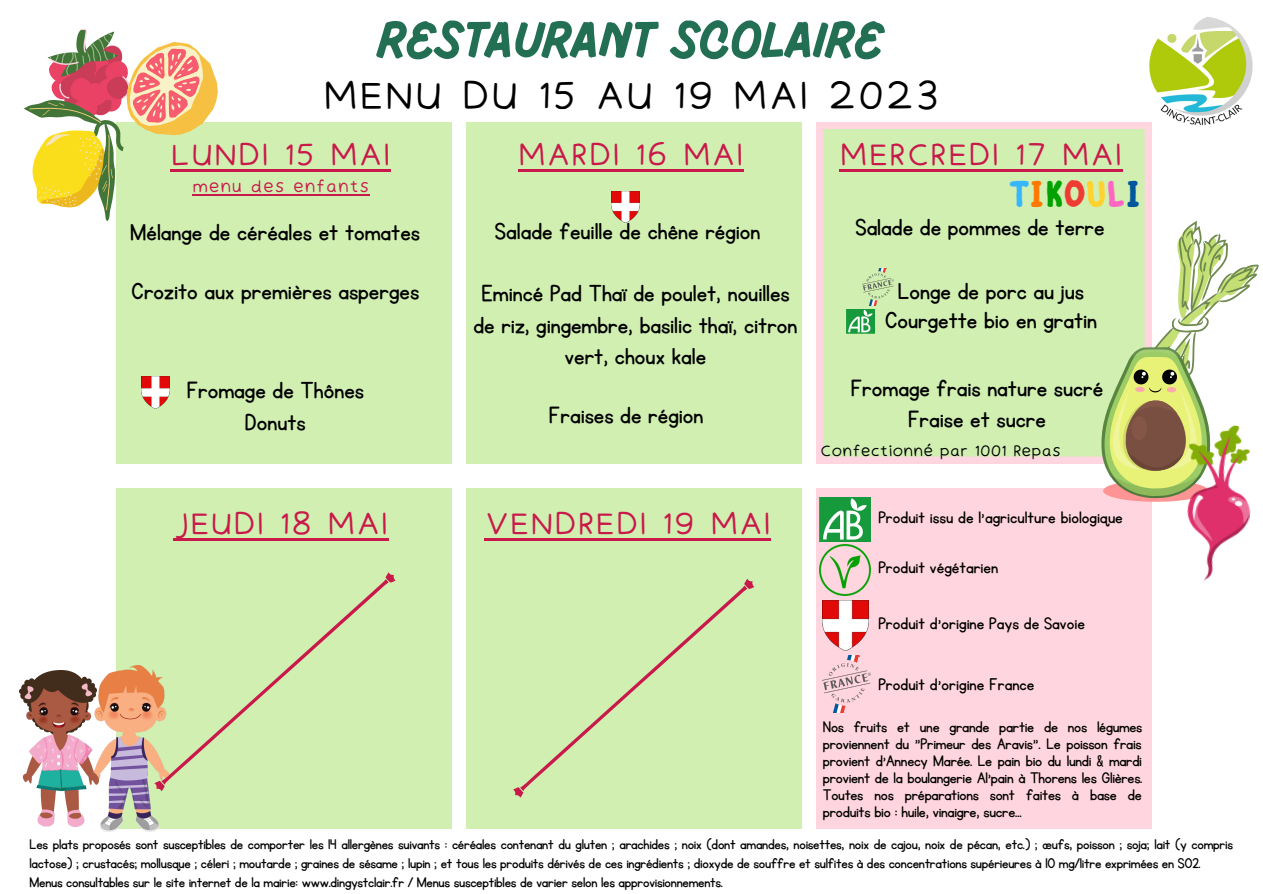
<style>
.page{position:relative;width:1263px;height:894px;background:#fff}
.page>*{position:absolute;margin:0;border:0;box-sizing:border-box;transform-origin:0 0}
.t1{font:700 52.5px "Pluma";color:#226f54}
.t2{font:37.5px "Irene Florentina";color:#000}
.t3{font:700 37.35px "Childos Arabic";letter-spacing:.005em;color:#38b6ff}
.t4{font:30px "Irene Florentina";color:#c9184a}
.t5{font:27px/31.5px "KG Primary Penmanship";color:#000;text-align:center}
.t6{font:19.5px "KG Primary Penmanship";color:#000}
.t7{font:18px/16.8px "KG Primary Penmanship";letter-spacing:-.015em;color:#000;text-align:justify}
.t8{font:16.5px/19px "KG Primary Penmanship";letter-spacing:-.015em;color:#000}
.t9{font:16.5px "Irene Florentina";color:#c9184a}
.t10{font:15px "Irene Florentina";letter-spacing:-.04em;color:#000}
.s1{color:#ff7900}
.s2{color:#01a100}
.s3{color:#ef3c32}
.s4{color:#ffd230}
.s5{color:#ff66c4}
.s6{color:#00579d}
</style>
<div class="page">
<div style="left:116px;top:122px;width:336px;height:341px;background:#d0efb1"></div>
<div style="left:466px;top:122px;width:336px;height:341px;background:#d0efb1"></div>
<svg style="left:816px;top:122px;width:335px;height:341px;background:#d3edb4"></svg>
<div style="left:116px;top:487px;width:335px;height:341px;background:#d0efb1"></div>
<div style="left:466px;top:487px;width:336px;height:341px;background:#d0efb1"></div>
<div style="left:816px;top:487px;width:336px;height:341px;background:#ffd6e0"></div>
<img style="left:1140px;top:17px;width:113px;height:118px">
<img style="left:98px;top:665px;width:72px;height:165px">
<img style="left:19px;top:670px;width:79px;height:155px">
<svg style="left:24px;top:28px;width:194px;height:193px"></svg>
<svg style="left:1099px;top:217px;width:160px;height:284px"></svg>
<img style="left:1171px;top:419px;width:88px;height:162px">
<img style="left:820px;top:497px;width:50px;height:44px">
<img style="left:820px;top:544px;width:50px;height:51px">
<img style="left:822px;top:655px;width:49px;height:57px">
<img style="left:822px;top:600px;width:46px;height:50px">
<img style="left:862px;top:268px;width:32px;height:37px">
<img style="left:847px;top:309px;width:28px;height:25px">
<img style="left:141px;top:376px;width:29px;height:32px">
<img style="left:612px;top:191px;width:28px;height:32px">
<svg style="left:161px;top:581px;width:226px;height:203px"></svg>
<svg style="left:153px;top:779px;width:13px;height:13px"></svg>
<svg style="left:384px;top:572px;width:12px;height:12px"></svg>
<hr style="left:171px;top:169px;width:220px;height:3px;background:#c9184a">
<hr style="left:192px;top:194px;width:177px;height:1px;background:#c9184a">
<hr style="left:518px;top:169px;width:226px;height:3px;background:#c9184a">
<hr style="left:840px;top:169px;width:283px;height:3px;background:#c9184a">
<hr style="left:173px;top:538px;width:215px;height:2px;background:#c9184a">
<hr style="left:485px;top:538px;width:286px;height:2px;background:#c9184a">
<svg style="left:524px;top:587px;width:222px;height:202px"></svg>
<svg style="left:513px;top:785px;width:12px;height:13px"></svg>
<svg style="left:743px;top:578px;width:11px;height:12px"></svg>
<p class="t1" style="left:378px;top:17px;width:507px">RESTAURANT SCOLAIRE</p>
<p class="t2" style="left:323px;top:72px;width:618px">MENU DU 15 AU 19 MAI 2023</p>
<p class="t4" style="left:171px;top:136px;width:222px">LUNDI 15 MAI</p>
<p class="t9" style="left:192px;top:176px;width:179px">menu des enfants</p>
<p class="t4" style="left:518px;top:136px;width:227px">MARDI 16 MAI</p>
<p class="t4" style="left:840px;top:136px;width:285px">MERCREDI 17 MAI</p>
<p class="t3" style="left:1008px;top:168px;width:133px">T<span class="s1">I</span><span class="s2">K</span><span class="s3">O</span><span class="s4">U</span><span class="s5">L</span><span class="s6">I</span></p>
<p class="t5" style="left:130px;top:217px;width:291px">Mélange de céréales et tomates</p>
<p class="t5" style="left:495px;top:216px;width:267px">Salade feuille de chêne région</p>
<p class="t5" style="left:855px;top:212px;width:251px">Salade de pommes de terre</p>
<p class="t5" style="left:131px;top:276px;width:289px">Crozito aux premières asperges</p>
<p class="t5" style="left:473px;top:278px;width:326px">Emincé Pad Thaï de poulet, nouilles de riz, gingembre, basilic thaï, citron vert, choux kale</p>
<p class="t5" style="left:898px;top:276px;width:187px">Longe de porc au jus</p>
<p class="t5" style="left:885px;top:305px;width:214px">Courgette bio en gratin</p>
<p class="t5" style="left:186px;top:375px;width:179px">Fromage de Thônes</p>
<p class="t5" style="left:245px;top:406px;width:63px">Donuts</p>
<p class="t5" style="left:549px;top:400px;width:156px">Fraises de région</p>
<p class="t5" style="left:850px;top:373px;width:254px">Fromage frais nature sucré</p>
<p class="t5" style="left:908px;top:404px;width:140px">Fraise et sucre</p>
<p class="t10" style="left:820px;top:441px;width:242px">Confectionné par 1001 Repas</p>
<p class="t4" style="left:173px;top:505px;width:217px">JEUDI 18 MAI</p>
<p class="t4" style="left:485px;top:505px;width:288px">VENDREDI 19 MAI</p>
<p class="t6" style="left:878px;top:507px;width:246px">Produit issu de l'agriculture biologique</p>
<p class="t6" style="left:878px;top:558px;width:122px">Produit végétarien</p>
<p class="t6" style="left:878px;top:613px;width:208px">Produit d'origine Pays de Savoie</p>
<p class="t6" style="left:878px;top:674px;width:158px">Produit d'origine France</p>
<p class="t7" style="left:823px;top:718px;width:321px">Nos fruits et une grande partie de nos légumes proviennent du "Primeur des Aravis". Le poisson frais provient d'Annecy Marée. Le pain bio du lundi &amp; mardi provient de la boulangerie Al'pain à Thorens les Glières.<br>Toutes nos préparations sont faites à base de produits bio : huile, vinaigre, sucre…</p>
<p class="t8" style="left:30px;top:834px;width:1205px">Les plats proposés sont susceptibles de comporter les 14 allergènes suivants : céréales contenant du gluten ; arachides ; noix (dont amandes, noisettes, noix de cajou, noix de pécan, etc.) ; œufs, poisson ; soja; lait (y compris lactose) ; crustacés; mollusque ; céleri ; moutarde ; graines de sésame ; lupin ; et tous les produits dérivés de ces ingrédients ; dioxyde de souffre et sulfites à des concentrations supérieures à 10 mg/litre exprimées en SO2.</p>
<p class="t8" style="left:30px;top:873px;width:695px">Menus consultables sur le site internet de la mairie: www.dingystclair.fr / Menus susceptibles de varier selon les approvisionnements.</p>
</div>
